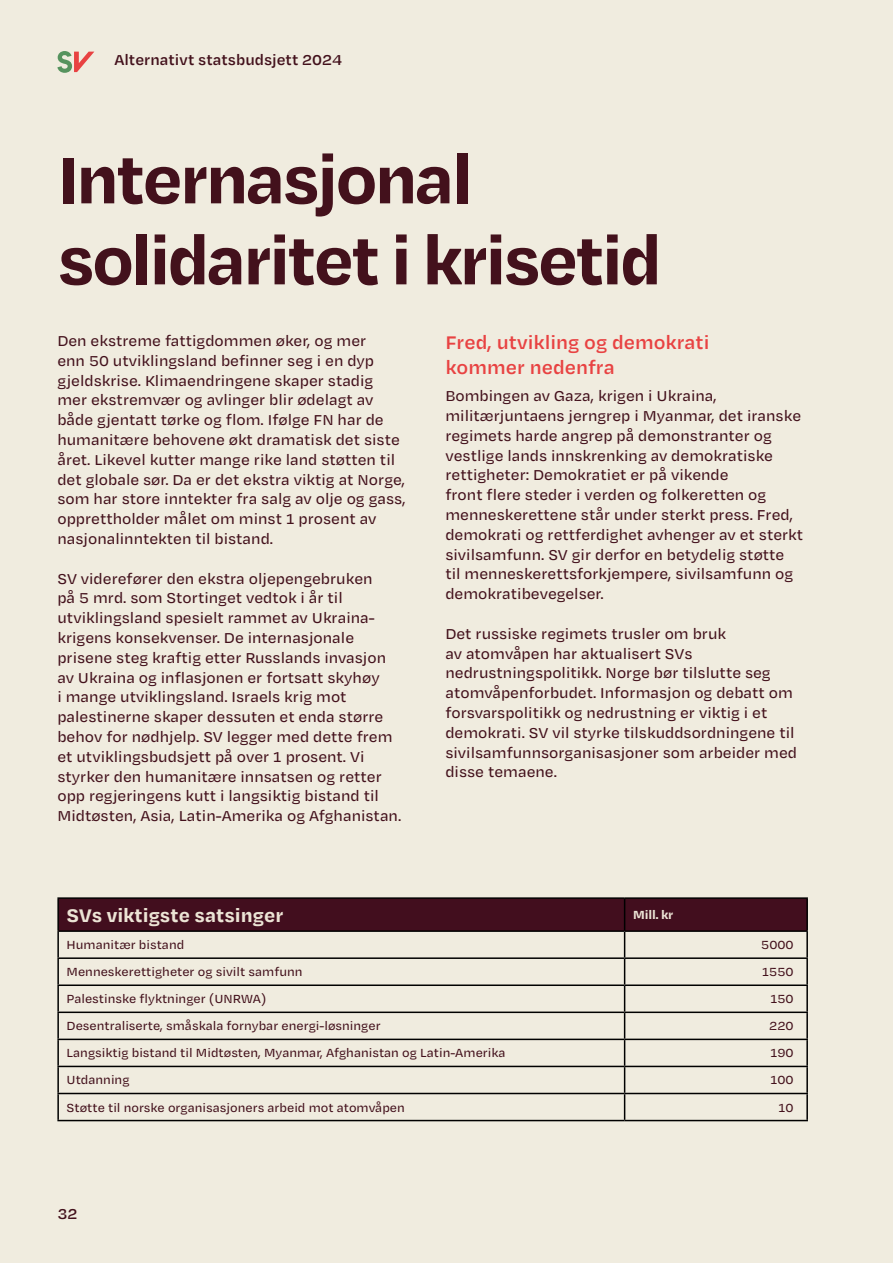
<style>
.page{position:relative;width:893px;height:1263px;background:#f0ecdf}
.page>*{position:absolute;margin:0;border:0;box-sizing:border-box;transform-origin:0 0}
.t1{font:700 75px/81px "Degular Text";letter-spacing:-.04em;color:#43111c}
.t2{font:600 21px/25.2px "Degular Text";color:#e84242}
.t3{font:700 21px "Degular Text";color:#ece4d5}
.t4{font:500 16.5px/19.8px "Degular Text";color:#43111c}
.t5{font:600 16.5px "Degular Text";color:#43111c}
.t6{font:500 13.5px "Degular Text";color:#43111c}
.t7{font:700 13.5px "Degular Text";letter-spacing:-.01em;color:#ece4d5}
</style>
<div class="page">
<svg style="left:57px;top:51px;width:37px;height:22px"></svg>
<hr style="left:57px;top:930px;width:568px;height:2px;background:#000">
<hr style="left:625px;top:930px;width:183px;height:2px;background:#000">
<hr style="left:57px;top:897px;width:568px;height:2px;background:#000">
<hr style="left:57px;top:899px;width:2px;height:31px;background:#000">
<hr style="left:625px;top:897px;width:183px;height:2px;background:#000">
<hr style="left:806px;top:899px;width:2px;height:31px;background:#000">
<hr style="left:806px;top:932px;width:2px;height:25px;background:#000">
<hr style="left:57px;top:932px;width:2px;height:25px;background:#000">
<svg style="left:58px;top:898px;width:749px;height:222px"></svg>
<hr style="left:57px;top:957px;width:568px;height:2px;background:#000">
<hr style="left:57px;top:959px;width:2px;height:25px;background:#000">
<hr style="left:625px;top:957px;width:183px;height:2px;background:#000">
<hr style="left:806px;top:959px;width:2px;height:25px;background:#000">
<hr style="left:57px;top:984px;width:568px;height:2px;background:#000">
<hr style="left:57px;top:986px;width:2px;height:25px;background:#000">
<hr style="left:625px;top:984px;width:183px;height:2px;background:#000">
<hr style="left:806px;top:986px;width:2px;height:25px;background:#000">
<hr style="left:57px;top:1011px;width:568px;height:2px;background:#000">
<hr style="left:57px;top:1013px;width:2px;height:25px;background:#000">
<hr style="left:625px;top:1011px;width:183px;height:2px;background:#000">
<hr style="left:806px;top:1013px;width:2px;height:25px;background:#000">
<hr style="left:57px;top:1038px;width:568px;height:2px;background:#000">
<hr style="left:57px;top:1040px;width:2px;height:26px;background:#000">
<hr style="left:625px;top:1038px;width:183px;height:2px;background:#000">
<hr style="left:806px;top:1040px;width:2px;height:26px;background:#000">
<hr style="left:57px;top:1066px;width:568px;height:1px;background:#000">
<hr style="left:57px;top:1067px;width:2px;height:26px;background:#000">
<hr style="left:625px;top:1066px;width:183px;height:1px;background:#000">
<hr style="left:806px;top:1067px;width:2px;height:26px;background:#000">
<hr style="left:57px;top:1093px;width:568px;height:1px;background:#000">
<hr style="left:57px;top:1094px;width:2px;height:26px;background:#000">
<hr style="left:625px;top:1093px;width:183px;height:1px;background:#000">
<hr style="left:806px;top:1094px;width:2px;height:26px;background:#000">
<hr style="left:57px;top:1120px;width:568px;height:1px;background:#000">
<hr style="left:625px;top:1120px;width:183px;height:1px;background:#000">
<p class="t5" style="left:114px;top:49px;width:229px">Alternativt statsbudsjett 2024</p>
<h1 class="t1" style="left:57px;top:134px;width:606px">Internasjonal solidaritet i krisetid</h1>
<p class="t4" style="left:57px;top:330px;width:350px">Den ekstreme fattigdommen øker, og mer<br>enn 50 utviklingsland befinner seg i en dyp gjeldskrise. Klimaendringene skaper stadig mer ekstremvær og avlinger blir ødelagt av både gjentatt tørke og flom. Ifølge FN har de humanitære behovene økt dramatisk det siste året. Likevel kutter mange rike land støtten til det globale sør. Da er det ekstra viktig at Norge, som har store inntekter fra salg av olje og gass, opprettholder målet om minst 1 prosent av nasjonalinntekten til bistand.</p>
<p class="t4" style="left:57px;top:568px;width:345px">SV viderefører den ekstra oljepengebruken<br>på 5 mrd. som Stortinget vedtok i år til utviklingsland spesielt rammet av Ukraina&shy;krigens konsekvenser. De internasjonale prisene steg kraftig etter Russlands invasjon av Ukraina og inflasjonen er fortsatt skyhøy<br>i mange utviklingsland. Israels krig mot palestinerne skaper dessuten et enda større behov for nødhjelp. SV legger med dette frem et utviklingsbudsjett på over 1 prosent. Vi styrker den humanitære innsatsen og retter opp regjeringens kutt i langsiktig bistand til Midtøsten, Asia, Latin-Amerika og Afghanistan.</p>
<p class="t2" style="left:445px;top:329px;width:266px">Fred, utvikling og demokrati kommer nedenfra</p>
<p class="t4" style="left:445px;top:385px;width:359px">Bombingen av Gaza, krigen i Ukraina, militærjuntaens jerngrep i Myanmar, det iranske regimets harde angrep på demonstranter og vestlige lands innskrenking av demokratiske rettigheter: Demokratiet er på vikende<br>front flere steder i verden og folkeretten og menneskerettene står under sterkt press. Fred, demokrati og rettferdighet avhenger av et sterkt sivilsamfunn. SV gir derfor en betydelig støtte til menneskerettsforkjempere, sivilsamfunn og demokratibevegelser.</p>
<p class="t4" style="left:445px;top:623px;width:353px">Det russiske regimets trusler om bruk<br>av atomvåpen har aktualisert SVs nedrustningspolitikk. Norge bør tilslutte seg atomvåpenforbudet. Informasjon og debatt om forsvarspolitikk og nedrustning er viktig i et demokrati. SV vil styrke tilskuddsordningene til sivilsamfunnsorganisasjoner som arbeider med disse temaene.</p>
<p class="t3" style="left:67px;top:901px;width:218px">SVs viktigste satsinger</p>
<p class="t7" style="left:633px;top:906px;width:42px">Mill. kr</p>
<p class="t6" style="left:67px;top:936px;width:119px">Humanitær bistand</p>
<p class="t6" style="left:761px;top:936px;width:34px">5000</p>
<p class="t6" style="left:67px;top:963px;width:237px">Menneskerettigheter og sivilt samfunn</p>
<p class="t6" style="left:762px;top:963px;width:33px">1550</p>
<p class="t6" style="left:67px;top:990px;width:201px">Palestinske flyktninger (UNRWA)</p>
<p class="t6" style="left:770px;top:990px;width:25px">150</p>
<p class="t6" style="left:67px;top:1017px;width:316px">Desentraliserte, småskala fornybar energi-løsninger</p>
<p class="t6" style="left:769px;top:1017px;width:26px">220</p>
<p class="t6" style="left:67px;top:1044px;width:440px">Langsiktig bistand til Midtøsten, Myanmar, Afghanistan og Latin-Amerika</p>
<p class="t6" style="left:770px;top:1044px;width:25px">190</p>
<p class="t6" style="left:67px;top:1071px;width:64px">Utdanning</p>
<p class="t6" style="left:770px;top:1071px;width:25px">100</p>
<p class="t6" style="left:67px;top:1098px;width:340px">Støtte til norske organisasjoners arbeid mot atomvåpen</p>
<p class="t6" style="left:779px;top:1098px;width:17px">10</p>
<p class="t5" style="left:57px;top:1202px;width:22px">32</p>
</div>
